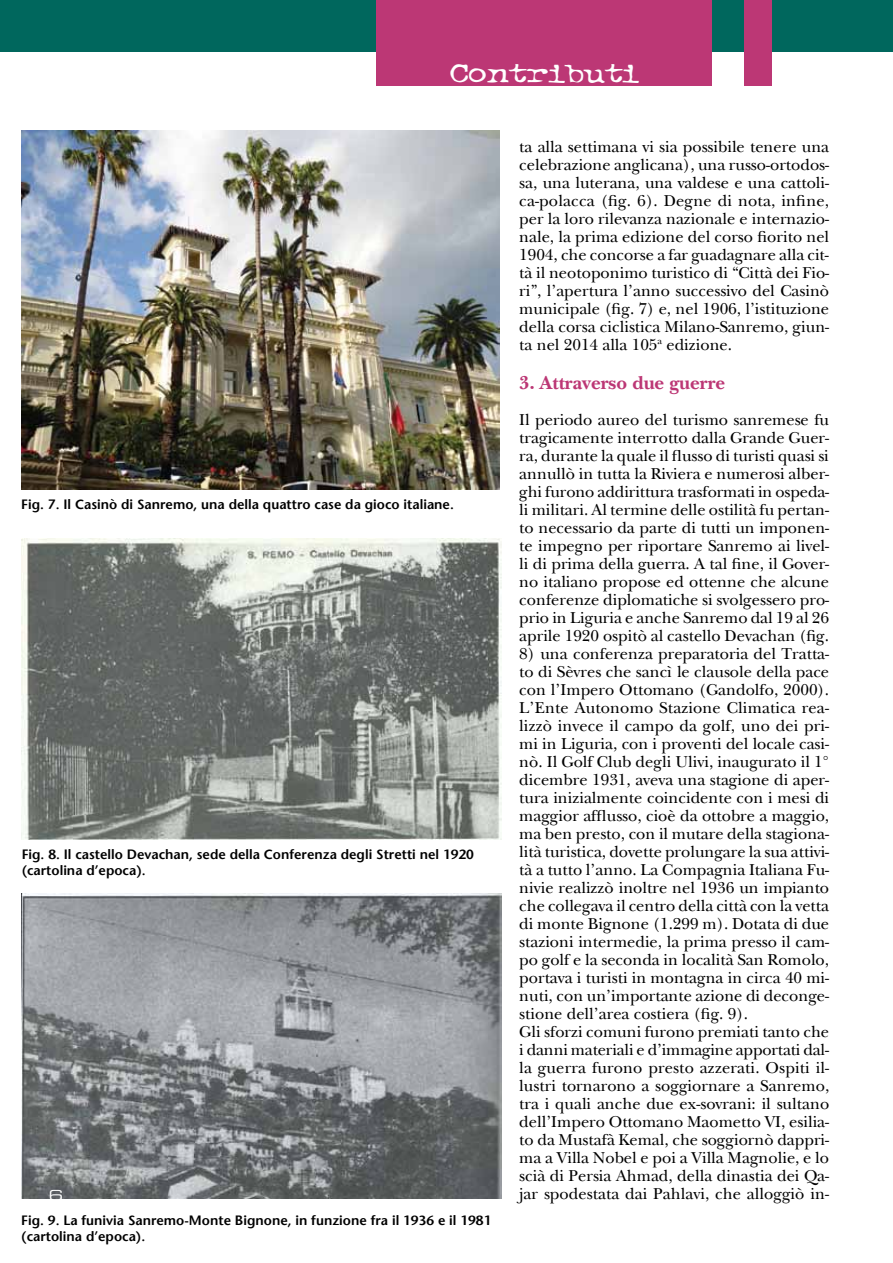
<style>
.page{position:relative;width:893px;height:1263px;background:#fff}
.page>*{position:absolute;margin:0;border:0;box-sizing:border-box;transform-origin:0 0}
.t1{font:30px "Typewriter OS Oldstyle";color:#fff;scale:1.35 1}
.t2{font:700 19.5px "New Baskerville";color:#bc3775}
.t3{font:16.5px/18px "New Baskerville";color:#000;text-align:justify}
.t4{font:600 13.5px/16.2px "Stone Sans";color:#000}
.t5{font:13.5px "Eurostile Extended Two";color:#fff;scale:1.11 1}
</style>
<div class="page">
<img style="left:21px;top:893px;width:480px;height:306px">
<div style="left:0;top:0;width:893px;height:51px;background:#00675d"></div>
<div style="left:376px;top:0;width:336px;height:85px;background:#bc3775"></div>
<div style="left:744px;top:0;width:28px;height:85px;background:#bc3775"></div>
<img style="left:21px;top:539px;width:480px;height:300px">
<img style="left:21px;top:131px;width:479px;height:359px">
<h1 class="t1" style="left:450px;top:56px;width:142px">Contributi</h1>
<p class="t4" style="left:21px;top:496px;width:434px">Fig. 7. Il Casinò di Sanremo, una della quattro case da gioco italiane.</p>
<p class="t4" style="left:22px;top:846px;width:454px">Fig. 8. Il castello Devachan, sede della Conferenza degli Stretti nel 1920 (cartolina d’epoca).</p>
<p class="t5" style="left:49px;top:1185px;width:15px">6</p>
<p class="t4" style="left:21px;top:1212px;width:472px">Fig. 9. La funivia Sanremo-Monte Bignone, in funzione fra il 1936 e il 1981 (cartolina d’epoca).</p>
<p class="t3" style="left:519px;top:137px;width:311px">ta alla settimana vi sia possibile tenere una celebrazione anglicana), una russo-ortodos&shy;sa, una luterana, una valdese e una cattoli&shy;ca-polacca (fig. 6). Degne di nota, infine, per la loro rilevanza nazionale e internazio&shy;nale, la prima edizione del corso fiorito nel 1904, che concorse a far guadagnare alla cit&shy;tà il neotoponimo turistico di “Città dei Fio&shy;ri”, l’apertura l’anno successivo del Casinò municipale (fig. 7) e, nel 1906, l’istituzione della corsa ciclistica Milano-Sanremo, giun&shy;ta nel 2014 alla 105<sup>a</sup> edizione.</p>
<p class="t2" style="left:519px;top:371px;width:207px">3. Attraverso due guerre</p>
<p class="t3" style="left:519px;top:410px;width:311px">Il periodo aureo del turismo sanremese fu tragicamente interrotto dalla Grande Guer&shy;ra, durante la quale il flusso di turisti quasi si annullò in tutta la Riviera e numerosi alber&shy;ghi furono addirittura trasformati in ospeda&shy;li militari. Al termine delle ostilità fu pertan&shy;to necessario da parte di tutti un imponen&shy;te impegno per riportare Sanremo ai livel&shy;li di prima della guerra. A tal fine, il Gover&shy;no italiano propose ed ottenne che alcune conferenze diplomatiche si svolgessero pro&shy;prio in Liguria e anche Sanremo dal 19 al 26 aprile 1920 ospitò al castello Devachan (fig.</p>
<p class="t3" style="left:519px;top:644px;width:312px;text-align:left">8) una conferenza preparatoria del Tratta&shy;to di Sèvres che sancì le clausole della pace con l’Impero Ottomano (Gandolfo, 2000).<br>L’Ente Autonomo Stazione Climatica rea&shy;lizzò invece il campo da golf, uno dei pri&shy;mi in Liguria, con i proventi del locale casi&shy;nò. Il Golf Club degli Ulivi, inaugurato il 1° dicembre 1931, aveva una stagione di aper&shy;tura inizialmente coincidente con i mesi di maggior afflusso, cioè da ottobre a maggio, ma ben presto, con il mutare della stagiona&shy;lità turistica, dovette prolungare la sua attivi&shy;tà a tutto l’anno. La Compagnia Italiana Fu&shy;nivie realizzò inoltre nel 1936 un impianto che collegava il centro della città con la vetta di monte Bignone (1.299 m). Dotata di due stazioni intermedie, la prima presso il cam&shy;po golf e la seconda in località San Romolo, portava i turisti in montagna in circa 40 mi&shy;nuti, con un’importante azione di deconge&shy;stione dell’area costiera (fig. 9).<br>Gli sforzi comuni furono premiati tanto che i danni materiali e d’immagine apportati dal&shy;la guerra furono presto azzerati. Ospiti il&shy;lustri tornarono a soggiornare a Sanremo, tra i quali anche due ex-sovrani: il sultano dell’Impero Ottomano Maometto VI, esilia&shy;to da Mustafà Kemal, che soggiornò dappri&shy;ma a Villa Nobel e poi a Villa Magnolie, e lo scià di Persia Ahmad, della dinastia dei Qa&shy;jar spodestata dai Pahlavi, che alloggiò in-</p>
</div>
